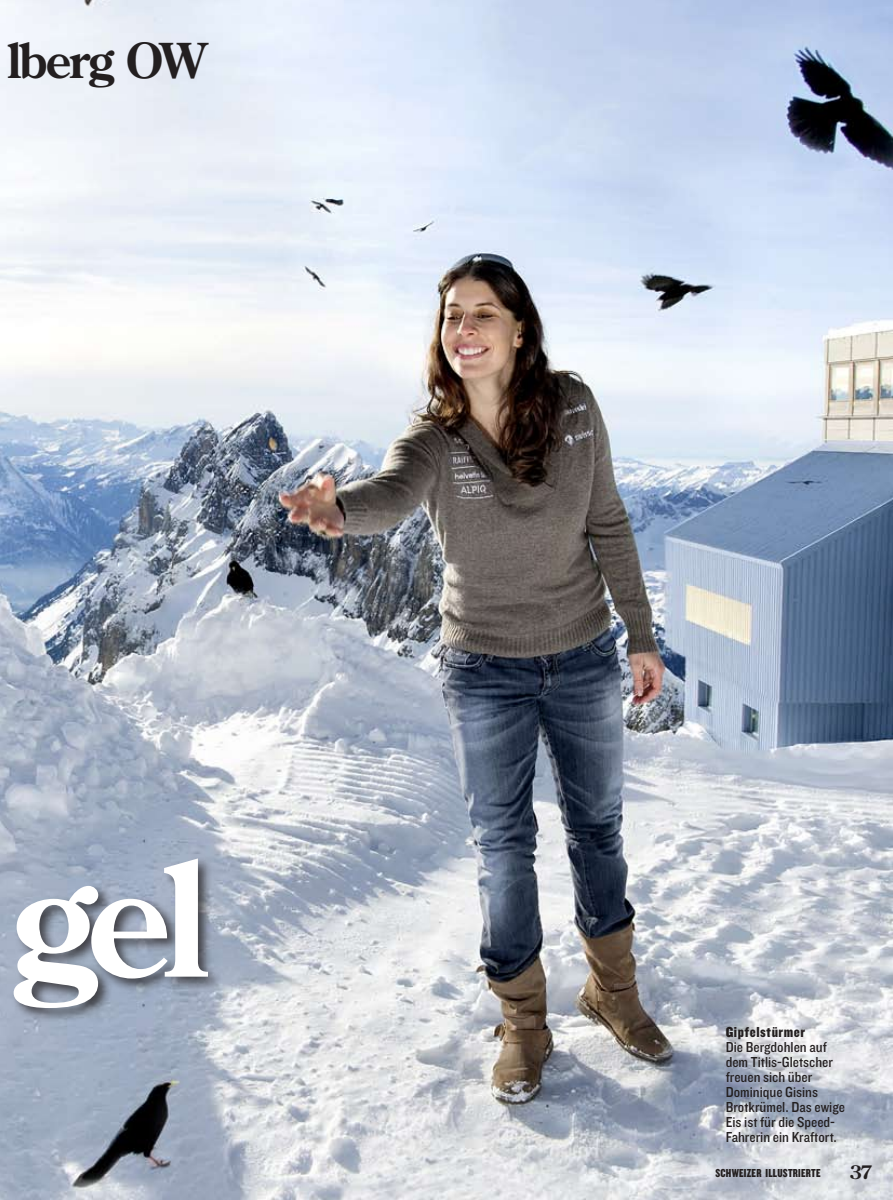
<style>
.page{position:relative;width:893px;height:1200px;background:#fff}
.page>*{position:absolute;margin:0;border:0;box-sizing:border-box;transform-origin:0 0}
.t1{font:700 157.5px "Century Old Style Std";color:#fff}
.t2{font:700 48px "Century Old Style Std";letter-spacing:-.04em;color:#231f20}
.t3{font:700 18.75px "Century Old Style Std";color:#231f20}
.t4{font:15px/15px "Knockout HTF30 Junior Welterwt";color:#231f20}
.t5{font:15px "Knockout HTF70 Full Welterwt";letter-spacing:.035em;color:#231f20}
.t6{font:12px "Knockout HTF69 Full Liteweight";letter-spacing:.02em;color:#231f20}
</style>
<div class="page">
<img style="left:0;top:0;width:893px;height:1199px">
<div style="left:0;top:854px;width:222px;height:167px;background:#231f20;opacity:.75"></div>
<h2 class="t2" style="left:7px;top:29px;width:201px">lberg OW</h2>
<h1 class="t1" style="left:13px;top:815px;width:197px">gel</h1>
<p class="t5" style="left:726px;top:1023px;width:81px">Gipfelstürmer</p>
<p class="t4" style="left:726px;top:1039px;width:121px">Die Bergdohlen auf dem Titlis-Gletscher freuen sich über<br>Dominique Gisins<br>Brotkrümel. Das ewige<br>Eis ist für die Speed-<br>Fahrerin ein Kraftort.</p>
<p class="t6" style="left:715px;top:1166px;width:107px">SCHWEIZER ILLUSTRIERTE</p>
<p class="t3" style="left:850px;top:1159px;width:24px">37</p>
</div>
